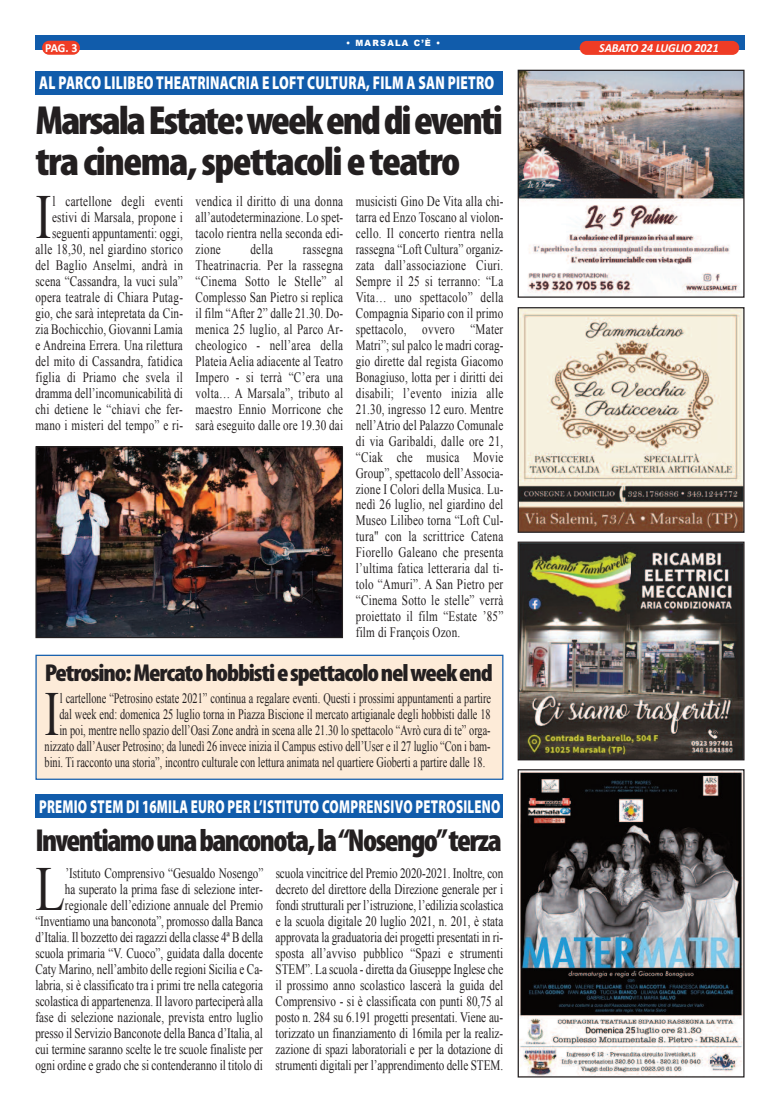
<style>
.page{position:relative;width:780px;height:1113px;background:#fff}
.page>*{position:absolute;margin:0;border:0;box-sizing:border-box;transform-origin:0 0}
.t1{font:62.62px "Times New Roman";color:#231f20;scale:.77 1}
.t2{font:62.62px "Times New Roman";color:#231f20;scale:.72 1}
.t3{font:900 condensed 40.75px/41.4px "Myriad Pro";letter-spacing:-.035em;color:#231f20;scale:1.04 1}
.t4{font:900 condensed 31.88px "Myriad Pro";letter-spacing:-.05em;color:#231f20}
.t5{font:900 condensed 24.5px "Myriad Pro";letter-spacing:-.045em;color:#231f20;scale:1.05 1}
.t6{font:900 18.75px "Myriad Pro";letter-spacing:.02em;color:#fff;scale:.68 1}
.t7{font:900 18.75px "Myriad Pro";letter-spacing:.02em;color:#fff;scale:.71 1}
.t8{font:14.38px/16px "Times New Roman";color:#231f20;text-align:justify;scale:.77 1}
.t9{font:14.38px "Times New Roman";color:#231f20;scale:.72 1}
.t10{font:14.38px/16px "Times New Roman";letter-spacing:.02em;color:#231f20;text-align:right;scale:.77 1}
.t11{font:italic 700 12.38px "Calibri";color:#fff;scale:.96 1}
.t12{font:700 12.38px "Calibri";color:#fff;scale:.96 1}
.t13{font:900 8.62px "Arial";letter-spacing:.15em;color:#fff;scale:.96 1}
</style>
<div class="page">
<div style="left:35px;top:35px;width:709px;height:14px;background:#115cab"></div>
<div style="left:42px;top:41px;width:38px;height:14px;background:#ef3c25;border-radius:7px"></div>
<div style="left:579px;top:41px;width:160px;height:14px;background:#ef3c25;border-radius:7px"></div>
<img style="left:519px;top:72px;width:223px;height:221px">
<div style="left:517px;top:70px;width:227px;height:228px;border:1px solid #231f20"></div>
<img style="left:519px;top:771px;width:223px;height:304px">
<div style="left:517px;top:769px;width:227px;height:308px;border:1px solid #231f20"></div>
<img style="left:519px;top:309px;width:223px;height:222px">
<div style="left:517px;top:307px;width:227px;height:226px;border:1px solid #231f20"></div>
<img style="left:519px;top:543px;width:223px;height:215px">
<div style="left:517px;top:541px;width:227px;height:219px;border:1px solid #231f20"></div>
<div style="left:35px;top:71px;width:468px;height:24px;background:#115cab"></div>
<div style="left:35px;top:794px;width:468px;height:23px;background:#115cab"></div>
<div style="left:37px;top:656px;width:465px;height:122px;background:#fdebd8"></div>
<div style="left:35px;top:654px;width:468px;height:126px;border:1px solid #115cab"></div>
<img style="left:37px;top:448px;width:304px;height:188px">
<div style="left:35px;top:446px;width:308px;height:192px;border:1px solid #231f20"></div>
<p class="t13" style="left:346px;top:37px;width:100px">• MARSALA C’È •</p>
<h3 class="t7" style="left:39px;top:75px;width:642px">AL PARCO LILIBEO THEATRINACRIA E LOFT CULTURA, FILM A SAN PIETRO</h3>
<h2 class="t3" style="left:35px;top:103px;width:451px">MarsalaEstate:weekenddieventi tracinema,spettacolieteatro</h2>
<h1 class="t1" style="left:35px;top:182px;width:22px">I</h1>
<p class="t12" style="left:45px;top:43px;width:35px">PAG. 3</p>
<p class="t11" style="left:599px;top:43px;width:126px">SABATO 24 LUGLIO 2021</p>
<p class="t10" style="left:35px;top:193px;width:194px">l cartellone degli eventi estivi di Marsala, propone i seguenti appuntamenti: oggi, alle 18,30, nel giardino storico del Baglio Anselmi, andrà in scena “Cassandra, la vuci sula” opera teatrale di Chiara Putag&shy;gio, che sarà intepretata da Cin&shy;zia Bochicchio, Giovanni Lamia e Andreina Errera. Una rilettura del mito di Cassandra, fatidica figlia di Priamo che svela il dramma dell’incomunicabilità di chi detiene le “chiavi che fer&shy;mano i misteri del tempo” e ri-</p>
<p class="t8" style="left:195px;top:193px;width:193px">vendica il diritto di una donna all’autodeterminazione. Lo spet&shy;tacolo rientra nella seconda edi&shy;zione</p>
<p class="t8" style="left:356px;top:193px;width:193px">musicisti Gino De Vita alla chi&shy;tarra ed Enzo Toscano al violon&shy;cello. Il concerto rientra nella rassegna “Loft Cultura” organiz&shy;zata dall’associazione Ciuri.<br>Sempre il 25 si terranno: “La Vita… uno spettacolo” della Compagnia Sipario con il primo spettacolo, ovvero “Mater Matri”; sul palco le madri corag&shy;gio dirette dal regista Giacomo Bonagiuso, lotta per i diritti dei disabili; l’evento inizia alle 21.30, ingresso 12 euro. Mentre nell’Atrio del Palazzo Comunale di via Garibaldi, dalle ore 21, “Ciak che musica Movie Group”, spettacolo dell’Associa&shy;zione I Colori della Musica. Lu&shy;nedì 26 luglio, nel giardino del Museo Lilibeo torna “Loft Cul&shy;tura" con la scrittrice Catena Fiorello Galeano che presenta l’ultima fatica letteraria dal ti&shy;tolo “Amuri”. A San Pietro per “Cinema Sotto le stelle” verrà proiettato il film “Estate ’85” film di François Ozon.</p>
<p class="t8" style="left:250px;top:241px;width:31px">della</p>
<p class="t8" style="left:195px;top:241px;width:193px;text-indent:107px">rassegna Theatrinacria. Per la rassegna “Cinema Sotto le Stelle” al Complesso San Pietro si replica il film “After 2” dalle 21.30. Do&shy;menica 25 luglio, al Parco Ar&shy;cheologico - nell’area della Plateia Aelia adiacente al Teatro Impero - si terrà “C’era una volta… A Marsala”, tributo al maestro Ennio Morricone che sarà eseguito dalle ore 19.30 dai</p>
<h3 class="t5" style="left:45px;top:664px;width:428px">Petrosino:Mercatohobbistiespettacolonelweekend</h3>
<h1 class="t2" style="left:45px;top:679px;width:22px">I</h1>
<p class="t9" style="left:60px;top:690px;width:600px">l cartellone “Petrosino estate 2021” continua a regalare eventi. Questi i prossimi appuntamenti a partire</p>
<p class="t9" style="left:59px;top:706px;width:600px">dal week end: domenica 25 luglio torna in Piazza Biscione il mercato artigianale degli hobbisti dalle 18</p>
<p class="t9" style="left:59px;top:722px;width:600px">in poi, mentre nello spazio dell’Oasi Zone andrà in scena alle 21.30 lo spettacolo “Avrò cura di te” orga-</p>
<p class="t9" style="left:45px;top:738px;width:621px">nizzato dall’Auser Petrosino; da lunedì 26 invece inizia il Campus estivo dell’User e il 27 luglio “Con i bam-</p>
<p class="t9" style="left:45px;top:754px;width:613px">bini. Ti racconto una storia”, incontro culturale con lettura animata nel quartiere Gioberti a partire dalle 18.</p>
<h3 class="t6" style="left:39px;top:799px;width:680px">PREMIO STEM DI 16MILA EURO PER L’ISTITUTO COMPRENSIVO PETROSILENO</h3>
<h3 class="t4" style="left:35px;top:829px;width:468px">Inventiamounabanconota,la“Nosengo”terza</h3>
<h1 class="t1" style="left:35px;top:854px;width:40px">L</h1>
<p class="t8" style="left:35px;top:865px;width:298px;text-align:right">’Istituto Comprensivo “Gesualdo Nosengo”<br>ha superato la prima fase di selezione inter&shy;regionale dell’edizione annuale del Premio “Inventiamo una banconota”, promosso dalla Banca d’Italia. Il bozzetto dei ragazzi della classe 4ª B della scuola primaria “V. Cuoco”, guidata dalla docente Caty Marino, nell’ambito delle regioni Sicilia e Ca&shy;labria, si è classificato tra i primi tre nella categoria scolastica di appartenenza. Il lavoro parteciperà alla fase di selezione nazionale, prevista entro luglio presso il Servizio Banconote della Banca d’Italia, al cui termine saranno scelte le tre scuole finaliste per ogni ordine e grado che si contenderanno il titolo di</p>
<p class="t8" style="left:275px;top:865px;width:297px">scuola vincitrice del Premio 2020-2021. Inoltre, con decreto del direttore della Direzione generale per i fondi strutturali per l’istruzione, l’edilizia scolastica e la scuola digitale 20 luglio 2021, n. 201, è stata approvata la graduatoria dei progetti presentati in ri&shy;sposta all’avviso pubblico “Spazi e strumenti STEM”. La scuola - diretta da Giuseppe Inglese che il prossimo anno scolastico lascerà la guida del Comprensivo - si è classificata con punti 80,75 al posto n. 284 su 6.191 progetti presentati. Viene au&shy;torizzato un finanziamento di 16mila per la realiz&shy;zazione di spazi laboratoriali e per la dotazione di strumenti digitali per l’apprendimento delle STEM.</p>
</div>
